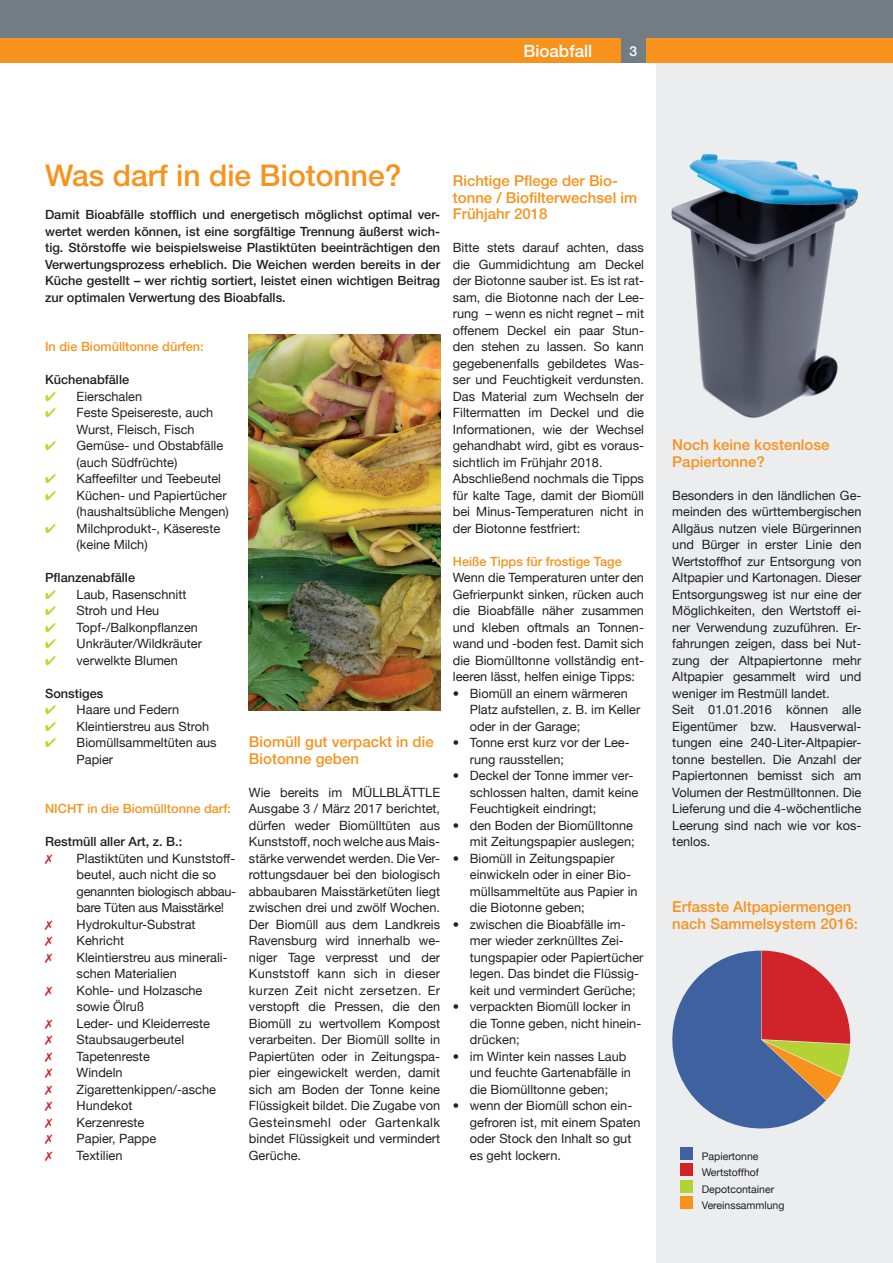
<style>
.page{position:relative;width:893px;height:1263px;background:#fff}
.page>*{position:absolute;margin:0;border:0;box-sizing:border-box;transform-origin:0 0}
.t1{font:500 30px "Helvetica Neue";color:#f7931d}
.t2{font:500 16.95px "Helvetica Neue";color:#fff}
.t3{font:500 15px/16.5px "Helvetica Neue";color:#f7931d}
.t4{font:500 13.8px "Helvetica Neue";color:#fff}
.t5{font:12.75px/16.5px "Helvetica Neue";color:#231f20}
.t6{font:500 12.75px/16.5px "Helvetica Neue";color:#231f20;text-align:justify}
.t7{font:12.75px/16.5px "Helvetica Neue";letter-spacing:-.02em;color:#231f20}
.t8{font:500 12.75px "Helvetica Neue";color:#f7931d}
.t9{font:10.5px/16.5px "Helvetica Neue";color:#231f20}
.s1{color:#bed630}
</style>
<div class="page">
<div style="left:657px;top:0;width:236px;height:1263px;background:#ebedef"></div>
<img style="left:671px;top:154px;width:187px;height:264px">
<div style="left:0;top:0;width:893px;height:39px;background:#717d83"></div>
<div style="left:0;top:38px;width:893px;height:25px;background:#f7931d"></div>
<div style="left:621px;top:38px;width:24px;height:25px;background:#717d83"></div>
<img style="left:249px;top:335px;width:191px;height:375px">
<svg style="left:672px;top:951px;width:178px;height:178px"></svg>
<div style="left:680px;top:1147px;width:13px;height:13px;background:#3e61a0"></div>
<div style="left:680px;top:1163px;width:13px;height:13px;background:#d1232a"></div>
<div style="left:680px;top:1180px;width:13px;height:13px;background:#b3d234"></div>
<div style="left:680px;top:1196px;width:13px;height:13px;background:#f7931d"></div>
<h2 class="t2" style="left:523px;top:41px;width:70px">Bioabfall</h2>
<p class="t4" style="left:630px;top:43px;width:9px">3</p>
<h1 class="t1" style="left:45px;top:157px;width:358px">Was darf in die Biotonne?</h1>
<p class="t6" style="left:45px;top:206px;width:397px">Damit Bioabfälle stofflich und energetisch möglichst optimal ver&shy;wertet werden können, ist eine sorgfältige Trennung äußerst wich&shy;tig. Störstoffe wie beispielsweise Plastiktüten beeinträchtigen den Verwertungsprozess erheblich. Die Weichen werden bereits in der Küche gestellt – wer richtig sortiert, leistet einen wichtigen Beitrag zur optimalen Verwertung des Bioabfalls.</p>
<p class="t8" style="left:45px;top:339px;width:160px">In die Biomülltonne dürfen:</p>
<p class="t6" style="left:45px;top:371px;width:86px">Küchenabfälle</p>
<p class="t5" style="left:45px;top:388px;width:99px"><span class="s1">✔</span> Eierschalen</p>
<p class="t5" style="left:77px;top:404px;width:138px;text-indent:-32px"><span class="s1">✔</span> Feste Speisereste, auch<br>Wurst, Fleisch, Fisch</p>
<p class="t5" style="left:77px;top:437px;width:148px;text-indent:-32px"><span class="s1">✔</span> Gemüse- und Obstabfälle (auch Südfrüchte)</p>
<p class="t5" style="left:45px;top:470px;width:178px"><span class="s1">✔</span> Kaffeefilter und Teebeutel</p>
<p class="t5" style="left:45px;top:487px;width:185px;text-align:right"><span class="s1">✔</span> Küchen- und Papiertücher (haushaltsübliche Mengen)</p>
<p class="t5" style="left:77px;top:520px;width:145px;text-indent:-32px"><span class="s1">✔</span> Milchprodukt-, Käsereste (keine Milch)</p>
<p class="t6" style="left:45px;top:569px;width:92px">Pflanzenabfälle</p>
<p class="t5" style="left:45px;top:586px;width:143px"><span class="s1">✔</span> Laub, Rasenschnitt</p>
<p class="t5" style="left:45px;top:602px;width:116px"><span class="s1">✔</span> Stroh und Heu</p>
<p class="t5" style="left:45px;top:619px;width:154px"><span class="s1">✔</span> Topf-/Balkonpflanzen</p>
<p class="t5" style="left:45px;top:635px;width:158px"><span class="s1">✔</span> Unkräuter/Wildkräuter</p>
<p class="t5" style="left:45px;top:652px;width:134px"><span class="s1">✔</span> verwelkte Blumen</p>
<p class="t6" style="left:45px;top:685px;width:60px">Sonstiges</p>
<p class="t5" style="left:45px;top:701px;width:136px"><span class="s1">✔</span> Haare und Federn</p>
<p class="t5" style="left:45px;top:718px;width:165px"><span class="s1">✔</span> Kleintierstreu aus Stroh</p>
<p class="t5" style="left:77px;top:734px;width:142px;text-indent:-32px"><span class="s1">✔</span> Biomüllsammeltüten aus<br>Papier</p>
<p class="t8" style="left:45px;top:801px;width:187px">NICHT in die Biomülltonne darf:</p>
<p class="t6" style="left:45px;top:833px;width:139px">Restmüll aller Art, z. B.:</p>
<p class="t7" style="left:77px;top:849px;width:161px">Plastiktüten und Kunststoff&shy;beutel, auch nicht die so genannten biologisch abbau&shy;bare Tüten aus Maisstärke!</p>
<p class="t5" style="left:77px;top:915px;width:121px">Hydrokultur-Substrat</p>
<p class="t5" style="left:77px;top:932px;width:49px">Kehricht</p>
<p class="t5" style="left:77px;top:948px;width:153px">Kleintierstreu aus minerali&shy;schen Materialien</p>
<p class="t5" style="left:77px;top:981px;width:127px">Kohle- und Holzasche sowie Ölruß</p>
<p class="t5" style="left:77px;top:1014px;width:135px">Leder- und Kleiderreste</p>
<p class="t5" style="left:77px;top:1031px;width:109px">Staubsaugerbeutel</p>
<p class="t5" style="left:77px;top:1047px;width:75px">Tapetenreste</p>
<p class="t5" style="left:77px;top:1064px;width:48px">Windeln</p>
<p class="t5" style="left:77px;top:1080px;width:141px">Zigarettenkippen/-asche</p>
<p class="t5" style="left:77px;top:1097px;width:57px">Hundekot</p>
<p class="t5" style="left:77px;top:1113px;width:69px">Kerzenreste</p>
<p class="t5" style="left:77px;top:1130px;width:81px">Papier, Pappe</p>
<p class="t5" style="left:77px;top:1146px;width:47px">Textilien</p>
<p class="t3" style="left:249px;top:733px;width:186px">Biomüll gut verpackt in die<br>Biotonne geben</p>
<p class="t5" style="left:249px;top:784px;width:193px;text-align:justify">Wie bereits im MÜLLBLÄTTLE Ausgabe 3 / März 2017 berichtet, dürfen weder Biomülltüten aus Kunststoff, noch welche aus Mais&shy;stärke verwendet werden. Die Ver&shy;rottungsdauer bei den biologisch abbaubaren Maisstärketüten liegt zwischen drei und zwölf Wochen.<br>Der Biomüll aus dem Landkreis Ravensburg wird innerhalb we&shy;niger Tage verpresst und der Kunststoff kann sich in dieser kurzen Zeit nicht zersetzen. Er verstopft die Pressen, die den Biomüll zu wertvollem Kompost verarbeiten. Der Biomüll sollte in Papiertüten oder in Zeitungspa&shy;pier eingewickelt werden, damit sich am Boden der Tonne keine Flüssigkeit bildet. Die Zugabe von Gesteinsmehl oder Gartenkalk bindet Flüssigkeit und vermindert Gerüche.</p>
<p class="t3" style="left:453px;top:172px;width:186px">Richtige Pflege der Bio&shy;tonne / Biofilterwechsel im<br>Frühjahr 2018</p>
<p class="t5" style="left:453px;top:239px;width:193px">Bitte stets darauf achten, dass die Gummidichtung am Deckel der Biotonne sauber ist. Es ist rat&shy;sam, die Biotonne nach der Lee&shy;rung – wenn es nicht regnet – mit offenem Deckel ein paar Stun&shy;den stehen zu lassen. So kann gegebenenfalls gebildetes Was&shy;ser und Feuchtigkeit verdunsten.<br>Das Material zum Wechseln der<br>Filtermatten im Deckel und die<br>Informationen, wie der Wechsel gehandhabt wird, gibt es voraus&shy;sichtlich im Frühjahr 2018.<br>Abschließend nochmals die Tipps für kalte Tage, damit der Biomüll bei Minus-Temperaturen nicht in der Biotonne festfriert:</p>
<p class="t8" style="left:453px;top:553px;width:171px">Heiße Tipps für frostige Tage</p>
<p class="t5" style="left:453px;top:569px;width:193px;text-align:justify">Wenn die Temperaturen unter den Gefrierpunkt sinken, rücken auch die Bioabfälle näher zusammen und kleben oftmals an Tonnen&shy;wand und -boden fest. Damit sich die Biomülltonne vollständig ent&shy;leeren lässt, helfen einige Tipps:</p>
<p class="t5" style="left:470px;top:685px;width:172px;text-indent:-17px">• Biomüll an einem wärmeren<br>Platz aufstellen, z. B. im Keller oder in der Garage;</p>
<p class="t5" style="left:470px;top:734px;width:161px;text-indent:-17px">• Tonne erst kurz vor der Lee&shy;rung rausstellen;</p>
<p class="t5" style="left:470px;top:767px;width:170px;text-indent:-17px">• Deckel der Tonne immer ver&shy;schlossen halten, damit keine<br>Feuchtigkeit eindringt;</p>
<p class="t5" style="left:453px;top:817px;width:183px;text-align:right">• den Boden der Biomülltonne mit Zeitungspapier auslegen;</p>
<p class="t5" style="left:470px;top:850px;width:169px;text-indent:-17px">• Biomüll in Zeitungspapier einwickeln oder in einer Bio&shy;müllsammeltüte aus Papier in die Biotonne geben;</p>
<p class="t5" style="left:470px;top:916px;width:175px;text-indent:-17px">• zwischen die Bioabfälle im&shy;mer wieder zerknülltes Zei&shy;tungspapier oder Papiertücher legen. Das bindet die Flüssig&shy;keit und vermindert Gerüche;</p>
<p class="t5" style="left:470px;top:998px;width:173px;text-indent:-17px">• verpackten Biomüll locker in die Tonne geben, nicht hinein&shy;drücken;</p>
<p class="t5" style="left:470px;top:1048px;width:163px;text-indent:-17px">• im Winter kein nasses Laub und feuchte Gartenabfälle in die Biomülltonne geben;</p>
<p class="t5" style="left:470px;top:1097px;width:172px;text-indent:-17px">• wenn der Biomüll schon ein&shy;gefroren ist, mit einem Spaten oder Stock den Inhalt so gut es geht lockern.</p>
<p class="t3" style="left:672px;top:436px;width:159px">Noch keine kostenlose<br>Papiertonne?</p>
<p class="t5" style="left:672px;top:487px;width:191px">Besonders in den ländlichen Ge&shy;meinden des württembergischen<br>Allgäus nutzen viele Bürgerinnen und Bürger in erster Linie den<br>Wertstoffhof zur Entsorgung von<br>Altpapier und Kartonagen. Dieser<br>Entsorgungsweg ist nur eine der<br>Möglichkeiten, den Wertstoff ei&shy;ner Verwendung zuzuführen. Er&shy;fahrungen zeigen, dass bei Nut&shy;zung der Altpapiertonne mehr<br>Altpapier gesammelt wird und weniger im Restmüll landet.<br>Seit 01.01.2016 können alle<br>Eigentümer bzw. Hausverwal&shy;tungen eine 240-Liter-Altpapier&shy;tonne bestellen. Die Anzahl der<br>Papiertonnen bemisst sich am<br>Volumen der Restmülltonnen. Die<br>Lieferung und die 4-wöchentliche<br>Leerung sind nach wie vor kos&shy;tenlos.</p>
<p class="t3" style="left:672px;top:898px;width:187px">Erfasste Altpapiermengen nach Sammelsystem 2016:</p>
<p class="t9" style="left:702px;top:1147px;width:84px">Papiertonne<br>Wertstoffhof<br>Depotcontainer<br>Vereinssammlung</p>
</div>
